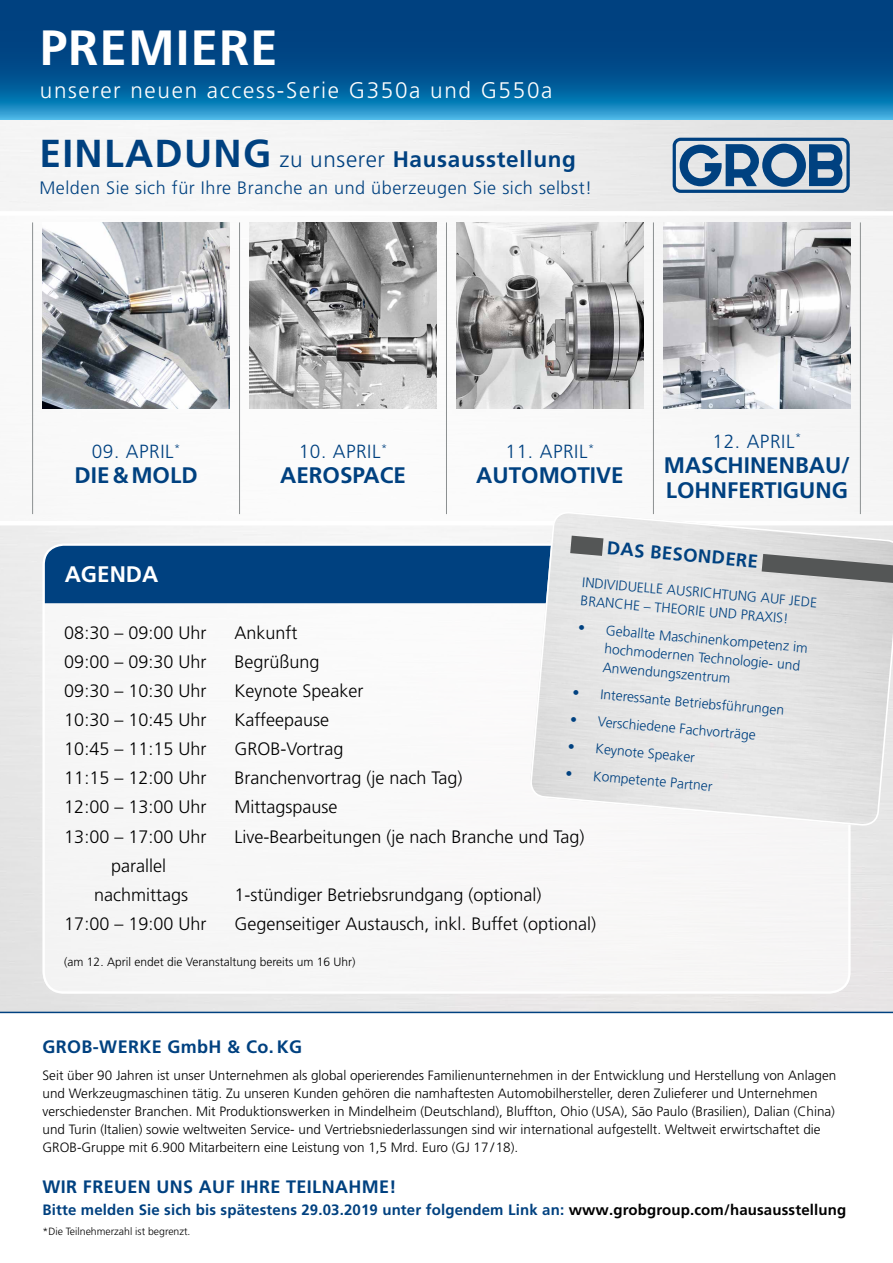
<style>
.page{position:relative;width:893px;height:1263px;background:#fff}
.page>*{position:absolute;margin:0;border:0;box-sizing:border-box;transform-origin:0 0}
.t1{font:700 49.5px "Frutiger LT Pro";letter-spacing:.02em;color:#fff}
.t2{font:700 22.5px/25.2px "Frutiger LT Pro";color:#004180}
.t3{font:300 22.5px "Frutiger LT Pro";letter-spacing:.075em;color:#fff}
.t4{font:700 22.5px "Frutiger LT Pro";letter-spacing:.03em;color:#004180}
.t5{font:700 22.5px "Frutiger LT Pro";color:#fff}
.t6{font:300 19.05px "Frutiger LT Pro";letter-spacing:.03em;color:#004180}
.t7{font:700 18.6px "Frutiger LT Pro";color:#004180}
.t8{font:300 18px/29.1px "Frutiger LT Pro";color:#000;text-align:center}
.t9{font:300 18px "Frutiger LT Pro";letter-spacing:.03em;color:#004180}
.t10{font:700 18px "Frutiger LT Pro";letter-spacing:.02em;color:#004180}
.t11{font:700 15px "Frutiger LT Pro";letter-spacing:.01em;color:#004180}
.t12{font:300 13.95px/18.6px "Frutiger LT Pro";color:#004180}
.t13{font:300 13.5px/18px "Frutiger LT Pro";color:#000}
.t14{font:300 12px "Frutiger LT Pro";color:#000}
.t15{font:300 10.5px "Frutiger LT Pro";color:#000}
.s1{font-size:39px}
.s2{font-weight:300}
.s3{color:#000}
</style>
<div class="page">
<hr style="left:0;top:1012px;width:893px;height:1px;background:#004180">
<div style="left:43px;top:545px;width:807px;height:448px;background:#f7f7f7;border-radius:21px"></div>
<svg style="left:673px;top:138px;width:177px;height:55px;background:#6a8dae"></svg>
<svg style="left:0;top:0;width:893px;height:120px;background:#065794"></svg>
<img style="left:249px;top:222px;width:188px;height:186px">
<img style="left:456px;top:222px;width:187px;height:186px">
<img style="left:663px;top:222px;width:187px;height:186px">
<img style="left:43px;top:222px;width:187px;height:186px">
<hr style="left:239px;top:222px;width:1px;height:292px;background:#8c9091">
<hr style="left:32px;top:222px;width:1px;height:292px;background:#8c9091">
<hr style="left:860px;top:222px;width:1px;height:292px;background:#8c9091">
<hr style="left:446px;top:222px;width:1px;height:292px;background:#8c9091">
<hr style="left:653px;top:222px;width:1px;height:292px;background:#8c9091">
<svg style="left:529px;top:511px;width:364px;height:316px"></svg>
<svg style="left:44px;top:536px;width:575px;height:67px;background:#3a6a99"></svg>
<svg style="left:762px;top:554px;width:131px;height:29px;background:#888989"></svg>
<h1 class="t1" style="left:40px;top:19px;width:239px">PREMIERE</h1>
<h2 class="t3" style="left:40px;top:77px;width:514px">unserer neuen access-Serie G350a und G550a</h2>
<h2 class="t4" style="left:39px;top:146px;width:538px"><span class="s1">EINLADUNG</span> <span class="s2">zu unserer</span> Hausausstellung</h2>
<h3 class="t9" style="left:39px;top:177px;width:554px">Melden Sie sich für Ihre Branche an und überzeugen Sie sich selbst!</h3>
<h3 class="t6" style="left:92px;top:440px;width:90px">09. APRIL<sup>*</sup></h3>
<h2 class="t2" style="left:75px;top:463px;width:125px">DIE&amp;MOLD</h2>
<h3 class="t6" style="left:299px;top:440px;width:90px">10. APRIL<sup>*</sup></h3>
<h2 class="t2" style="left:280px;top:463px;width:127px">AEROSPACE</h2>
<h3 class="t6" style="left:506px;top:440px;width:90px">11. APRIL<sup>*</sup></h3>
<h2 class="t2" style="left:476px;top:463px;width:149px">AUTOMOTIVE</h2>
<h3 class="t6" style="left:713px;top:430px;width:90px">12. APRIL<sup>*</sup></h3>
<h2 class="t2" style="left:664px;top:453px;width:188px">MASCHINENBAU/<br>LOHNFERTIGUNG</h2>
<h3 class="t7" style="left:608px;top:537px;width:153px;rotate:5deg">DAS BESONDERE</h3>
<h2 class="t5" style="left:65px;top:561px;width:95px">AGENDA</h2>
<p class="t12" style="left:583px;top:573px;width:237px;rotate:5deg">INDIVIDUELLE AUSRICHTUNG AUF JEDE<br>BRANCHE – THEORIE UND PRAXIS!</p>
<p class="t12" style="left:607px;top:621px;width:204px;text-indent:-28px;rotate:5deg">• Geballte Maschinenkompetenz im hochmodernen Technologie- und<br>Anwendungszentrum</p>
<p class="t12" style="left:573px;top:683px;width:214px;rotate:5deg">• Interessante Betriebsführungen</p>
<p class="t12" style="left:571px;top:710px;width:188px;rotate:5deg">• Verschiedene Fachvorträge</p>
<p class="t12" style="left:569px;top:737px;width:129px;rotate:5deg">• Keynote Speaker</p>
<p class="t12" style="left:566px;top:764px;width:149px;rotate:5deg">• Kompetente Partner</p>
<h3 class="t8" style="left:64px;top:619px;width:144px">08:30 – 09:00 Uhr</h3>
<h3 class="t8" style="left:234px;top:619px;width:65px">Ankunft</h3>
<h3 class="t8" style="left:64px;top:648px;width:144px">09:00 – 09:30 Uhr</h3>
<h3 class="t8" style="left:234px;top:648px;width:87px">Begrüßung</h3>
<h3 class="t8" style="left:64px;top:677px;width:144px">09:30 – 10:30 Uhr</h3>
<h3 class="t8" style="left:234px;top:677px;width:131px">Keynote Speaker</h3>
<h3 class="t8" style="left:64px;top:706px;width:144px">10:30 – 10:45 Uhr</h3>
<h3 class="t8" style="left:234px;top:706px;width:96px">Kaffeepause</h3>
<h3 class="t8" style="left:64px;top:735px;width:144px">10:45 – 11:15 Uhr</h3>
<h3 class="t8" style="left:234px;top:735px;width:111px">GROB-Vortrag</h3>
<h3 class="t8" style="left:64px;top:764px;width:144px">11:15 – 12:00 Uhr</h3>
<h3 class="t8" style="left:234px;top:764px;width:230px">Branchenvortrag (je nach Tag)</h3>
<h3 class="t8" style="left:64px;top:793px;width:144px">12:00 – 13:00 Uhr</h3>
<h3 class="t8" style="left:234px;top:793px;width:105px">Mittagspause</h3>
<h3 class="t8" style="left:64px;top:822px;width:144px">13:00 – 17:00 Uhr</h3>
<h3 class="t8" style="left:234px;top:822px;width:352px">Live-Bearbeitungen (je nach Branche und Tag)</h3>
<h3 class="t8" style="left:94px;top:851px;width:95px">parallel nachmittags</h3>
<h3 class="t8" style="left:234px;top:880px;width:309px">1-stündiger Betriebsrundgang (optional)</h3>
<h3 class="t8" style="left:64px;top:909px;width:144px">17:00 – 19:00 Uhr</h3>
<h3 class="t8" style="left:234px;top:909px;width:363px">Gegenseitiger Austausch, inkl. Buffet (optional)</h3>
<p class="t14" style="left:64px;top:954px;width:293px">(am 12. April endet die Veranstaltung bereits um 16 Uhr)</p>
<h3 class="t10" style="left:43px;top:1036px;width:261px">GROB-WERKE GmbH &amp; Co.KG</h3>
<p class="t13" style="left:43px;top:1066px;width:795px">Seit über 90 Jahren ist unser Unternehmen als global operierendes Familienunternehmen in der Entwicklung und Herstellung von Anlagen und Werkzeugmaschinen tätig. Zu unseren Kunden gehören die namhaftesten Automobilhersteller, deren Zulieferer und Unternehmen verschiedenster Branchen. Mit Produktionswerken in Mindelheim (Deutschland), Bluffton, Ohio (USA), São Paulo (Brasilien), Dalian (China) und Turin (Italien) sowie weltweiten Service- und Vertriebsniederlassungen sind wir international aufgestellt. Weltweit erwirtschaftet die GROB-Gruppe mit 6.900 Mitarbeitern eine Leistung von 1,5 Mrd. Euro (GJ 17/18).</p>
<h3 class="t10" style="left:43px;top:1176px;width:355px">WIR FREUEN UNS AUF IHRE TEILNAHME!</h3>
<p class="t11" style="left:43px;top:1201px;width:805px">Bitte melden Sie sich bis spätestens 29.03.2019 unter folgendem Link an: <span class="s3">www.grobgroup.com/hausausstellung</span></p>
<p class="t15" style="left:43px;top:1225px;width:149px">*Die Teilnehmerzahl ist begrenzt.</p>
</div>
